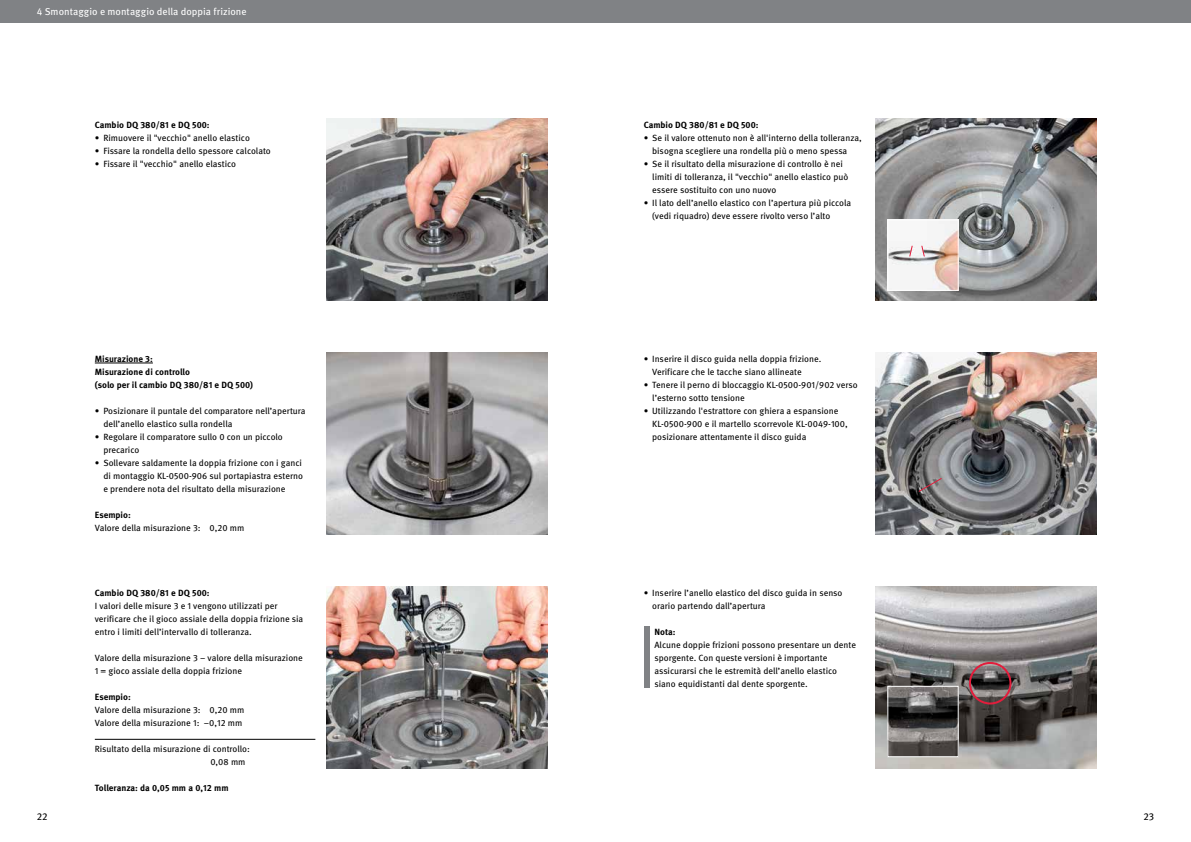
<style>
.page{position:relative;width:1191px;height:842px;background:#fff}
.page>*{position:absolute;margin:0;border:0;box-sizing:border-box;transform-origin:0 0}
.t1{font:10px "Meta OT";color:#fff}
.t2{font:10px "Meta OT";color:#000}
.t3{font:9px/13px "Meta OT";color:#000}
.t4{font:700 9px/13px "Meta OT";color:#000}
</style>
<div class="page">
<div style="left:0;top:0;width:595px;height:23px;background:#808285"></div>
<div style="left:595px;top:0;width:596px;height:23px;background:#808285"></div>
<img style="left:327px;top:586px;width:220px;height:182px">
<img style="left:875px;top:586px;width:221px;height:182px">
<img style="left:327px;top:352px;width:220px;height:182px">
<img style="left:875px;top:352px;width:221px;height:182px">
<img style="left:327px;top:118px;width:220px;height:182px">
<img style="left:875px;top:118px;width:221px;height:182px">
<hr style="left:95px;top:362px;width:58px;height:1px;background:#000">
<hr style="left:95px;top:739px;width:220px;height:1px;background:#000">
<div style="left:643px;top:626px;width:6px;height:61px;background:#808285"></div>
<img style="left:889px;top:222px;width:67px;height:67px">
<div style="left:887px;top:220px;width:71px;height:71px;border:1px solid #fff"></div>
<svg style="left:908px;top:245px;width:5px;height:12px"></svg>
<svg style="left:920px;top:245px;width:5px;height:12px"></svg>
<svg style="left:917px;top:477px;width:25px;height:16px"></svg>
<img style="left:889px;top:688px;width:67px;height:67px">
<div style="left:887px;top:686px;width:71px;height:71px;border:1px solid #fff"></div>
<div style="left:969px;top:662px;width:42px;height:42px;border:2px solid #e31d3c;border-radius:50%"></div>
<p class="t1" style="left:37px;top:5px;width:211px">4 Smontaggio e montaggio della doppia frizione</p>
<p class="t4" style="left:95px;top:118px;width:116px">Cambio DQ 380/81 e DQ 500:</p>
<p class="t3" style="left:95px;top:131px;width:157px">• Rimuovere il "vecchio" anello elastico</p>
<p class="t3" style="left:95px;top:144px;width:177px">• Fissare la rondella dello spessore calcolato</p>
<p class="t3" style="left:95px;top:157px;width:143px">• Fissare il "vecchio" anello elastico</p>
<p class="t4" style="left:95px;top:352px;width:160px">Misurazione 3:<br>Misurazione di controllo<br>(solo per il cambio DQ 380/81 e DQ 500)</p>
<p class="t3" style="left:103px;top:404px;width:204px;text-indent:-9px">• Posizionare il puntale del comparatore nell’apertura dell’anello elastico sulla rondella</p>
<p class="t3" style="left:103px;top:430px;width:181px;text-indent:-9px">• Regolare il comparatore sullo 0 con un piccolo precarico</p>
<p class="t3" style="left:103px;top:456px;width:201px;text-align:justify;text-indent:-9px">• Sollevare saldamente la doppia frizione con i ganci di montaggio KL-0500-906 sul portapiastra esterno e prendere nota del risultato della misurazione</p>
<p class="t4" style="left:95px;top:508px;width:37px">Esempio:</p>
<p class="t3" style="left:95px;top:521px;width:151px">Valore della misurazione 3: 0,20 mm</p>
<p class="t4" style="left:95px;top:586px;width:116px">Cambio DQ 380/81 e DQ 500:</p>
<p class="t3" style="left:95px;top:599px;width:210px">I valori delle misure 3 e 1 vengono utilizzati per verificare che il gioco assiale della doppia frizione sia entro i limiti dell’intervallo di tolleranza.</p>
<p class="t3" style="left:95px;top:651px;width:210px">Valore della misurazione 3 – valore della misurazione<br>1 = gioco assiale della doppia frizione</p>
<p class="t4" style="left:95px;top:690px;width:37px">Esempio:</p>
<p class="t3" style="left:95px;top:703px;width:151px">Valore della misurazione 3: 0,20 mm<br>Valore della misurazione 1: –0,12 mm</p>
<p class="t3" style="left:210px;top:742px;width:41px;text-indent:-115px">Risultato della misurazione di controllo:<br>0,08 mm</p>
<p class="t4" style="left:95px;top:781px;width:135px">Tolleranza: da 0,05 mm a 0,12 mm</p>
<p class="t4" style="left:643px;top:118px;width:116px">Cambio DQ 380/81 e DQ 500:</p>
<p class="t3" style="left:652px;top:131px;width:211px;text-indent:-9px">• Se il valore ottenuto non è all'interno della tolleranza, bisogna scegliere una rondella più o meno spessa</p>
<p class="t3" style="left:652px;top:157px;width:198px;text-indent:-9px">• Se il risultato della misurazione di controllo è nei limiti di tolleranza, il "vecchio" anello elastico può essere sostituito con uno nuovo</p>
<p class="t3" style="left:652px;top:196px;width:200px;text-indent:-9px">• Il lato dell’anello elastico con l’apertura più piccola (vedi riquadro) deve essere rivolto verso l’alto</p>
<p class="t3" style="left:652px;top:352px;width:171px;text-indent:-9px">• Inserire il disco guida nella doppia frizione.<br>Verificare che le tacche siano allineate</p>
<p class="t3" style="left:652px;top:378px;width:207px;text-indent:-9px">• Tenere il perno di bloccaggio KL-0500-901/902 verso l’esterno sotto tensione</p>
<p class="t3" style="left:652px;top:404px;width:197px;text-indent:-9px">• Utilizzando l'estrattore con ghiera a espansione<br>KL-0500-900 e il martello scorrevole KL-0049-100, posizionare attentamente il disco guida</p>
<p class="t3" style="left:652px;top:586px;width:192px;text-indent:-9px">• Inserire l’anello elastico del disco guida in senso orario partendo dall’apertura</p>
<p class="t4" style="left:654px;top:625px;width:23px">Nota:</p>
<p class="t3" style="left:654px;top:638px;width:203px">Alcune doppie frizioni possono presentare un dente sporgente. Con queste versioni è importante assicurarsi che le estremità dell’anello elastico siano equidistanti dal dente sporgente.</p>
<p class="t2" style="left:37px;top:810px;width:12px">22</p>
<p class="t2" style="left:1143px;top:810px;width:12px">23</p>
</div>
